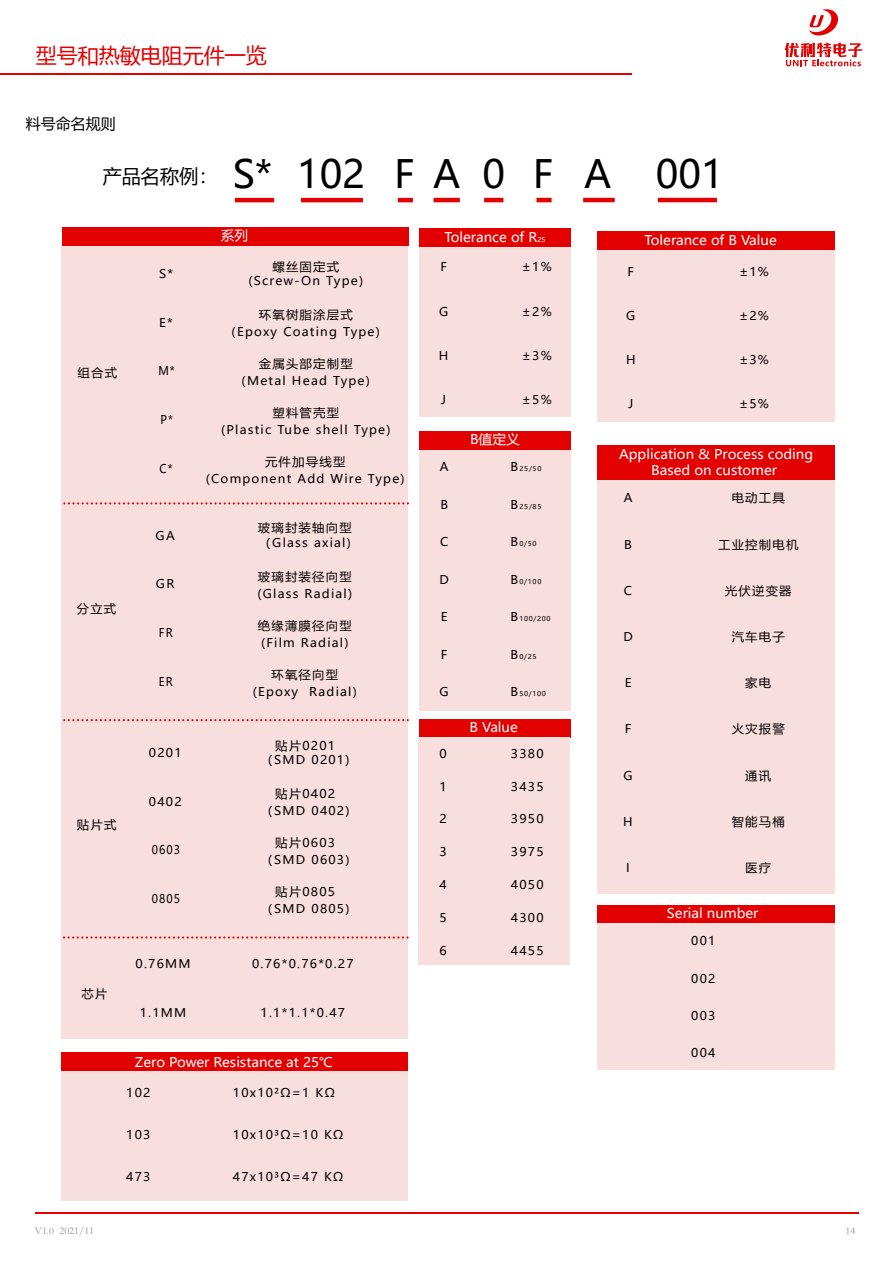
<style>
.page{position:relative;width:895px;height:1263px;background:#fff}
.page>*{position:absolute;margin:0;border:0;box-sizing:border-box;transform-origin:0 0}
.t1{font:38.55px "Microsoft Ya Hei";color:#000}
.t2{font:21px "Microsoft Ya Hei";color:#e20000}
.t3{font:15px "Microsoft Ya Hei";color:#000}
.t4{font:13.2px/15.9px "Microsoft Ya Hei";color:#fff;text-align:center;scale:1.04 1}
.t5{font:12px/17px "Microsoft Ya Hei";letter-spacing:.1em;color:#000;text-align:center;scale:1.04 1}
.t6{font:12px "Microsoft Ya Hei";letter-spacing:.1em;color:#000;scale:.9 1}
.t7{font:10.5px "Garamond";color:#919195}
.t8{font:6.6px "Microsoft Ya Hei";letter-spacing:.1em;color:#000;scale:1.04 1}
.s1{font-size:19.2px}
.s2{font-size:6.6px}
.s3{font-size:12px}
</style>
<div class="page">
<hr style="left:35px;top:1212px;width:823px;height:1px;background:#e20000">
<svg style="left:809px;top:9px;width:29px;height:27px"></svg>
<svg style="left:784px;top:43px;width:78px;height:23px"></svg>
<hr style="left:0;top:73px;width:632px;height:2px;background:#e20000">
<hr style="left:235px;top:198px;width:39px;height:4px;background:#e20000">
<hr style="left:433px;top:198px;width:27px;height:4px;background:#e20000">
<hr style="left:484px;top:198px;width:19px;height:4px;background:#e20000">
<hr style="left:301px;top:198px;width:62px;height:4px;background:#e20000">
<hr style="left:536px;top:198px;width:15px;height:4px;background:#e20000">
<hr style="left:398px;top:198px;width:15px;height:4px;background:#e20000">
<hr style="left:583px;top:198px;width:32px;height:4px;background:#e20000">
<hr style="left:658px;top:198px;width:59px;height:4px;background:#e20000">
<div style="left:62px;top:246px;width:346px;height:793px;background:#f9dede"></div>
<div style="left:62px;top:227px;width:347px;height:19px;background:#e20000"></div>
<svg style="left:64px;top:502px;width:345px;height:2px"></svg>
<svg style="left:64px;top:719px;width:345px;height:2px"></svg>
<svg style="left:64px;top:936px;width:344px;height:2px"></svg>
<div style="left:61px;top:1071px;width:347px;height:129px;background:#f9dede"></div>
<div style="left:419px;top:246px;width:151px;height:171px;background:#f9dede"></div>
<div style="left:419px;top:450px;width:151px;height:261px;background:#f9dede"></div>
<div style="left:61px;top:1052px;width:347px;height:19px;background:#e20000"></div>
<div style="left:419px;top:228px;width:151px;height:19px;background:#e20000"></div>
<div style="left:419px;top:431px;width:151px;height:19px;background:#e20000"></div>
<div style="left:419px;top:719px;width:151px;height:19px;background:#e20000"></div>
<div style="left:597px;top:231px;width:237px;height:19px;background:#e20000"></div>
<div style="left:597px;top:446px;width:238px;height:35px;background:#e20000"></div>
<div style="left:597px;top:905px;width:237px;height:19px;background:#e20000"></div>
<div style="left:597px;top:481px;width:238px;height:413px;background:#f9dede"></div>
<div style="left:597px;top:250px;width:237px;height:172px;background:#f9dede"></div>
<div style="left:419px;top:737px;width:151px;height:227px;background:#f9dede"></div>
<div style="left:597px;top:924px;width:237px;height:146px;background:#f9dede"></div>
<h2 class="t2" style="left:36px;top:41px;width:232px">型号和热敏电阻元件一览</h2>
<p class="t3" style="left:26px;top:113px;width:91px">料号命名规则</p>
<h1 class="t1" style="left:103px;top:148px;width:622px"><span class="s1">产品名称例：</span> S* 102 F A 0 F A 001</h1>
<p class="t5" style="left:77px;top:363px;width:40px">组合式</p>
<p class="t5" style="left:77px;top:600px;width:39px">分立式</p>
<p class="t5" style="left:77px;top:816px;width:40px">贴片式</p>
<p class="t4" style="left:221px;top:227px;width:28px">系列</p>
<p class="t5" style="left:159px;top:265px;width:15px">S*</p>
<p class="t5" style="left:248px;top:259px;width:112px;line-height:14.2px">螺丝固定式(Screw-On Type)</p>
<p class="t5" style="left:159px;top:313px;width:15px">E*</p>
<p class="t5" style="left:232px;top:306px;width:144px">环氧树脂涂层式<br>(Epoxy Coating Type)</p>
<p class="t6" style="left:158px;top:363px;width:20px">M*</p>
<p class="t5" style="left:242px;top:355px;width:125px">金属头部定制型(Metal Head Type)</p>
<p class="t6" style="left:160px;top:412px;width:15px">P*</p>
<p class="t5" style="left:221px;top:404px;width:165px">塑料管壳型<br>(Plastic Tube shell Type)</p>
<p class="t6" style="left:159px;top:460px;width:16px">C*</p>
<p class="t5" style="left:206px;top:452px;width:193px">元件加导线型<br>(Component Add Wire Type)</p>
<p class="t5" style="left:156px;top:526px;width:20px">GA</p>
<p class="t5" style="left:258px;top:520px;width:92px;line-height:14.2px;text-align:left">玻璃封装轴向型（Glass axial)</p>
<p class="t5" style="left:156px;top:575px;width:19px">GR</p>
<p class="t5" style="left:257px;top:568px;width:93px;text-align:left">玻璃封装径向型(Glass Radial)</p>
<p class="t6" style="left:159px;top:625px;width:17px">FR</p>
<p class="t5" style="left:258px;top:617px;width:92px;text-align:left">绝缘薄膜径向型(Film Radial)</p>
<p class="t6" style="left:159px;top:673px;width:17px">ER</p>
<p class="t5" style="left:253px;top:665px;width:102px">环氧径向型(Epoxy Radial)</p>
<p class="t5" style="left:149px;top:744px;width:33px">0201</p>
<p class="t5" style="left:261px;top:738px;width:87px;line-height:14.2px">贴片0201（SMD 0201)</p>
<p class="t5" style="left:149px;top:792px;width:33px">0402</p>
<p class="t5" style="left:261px;top:785px;width:87px">贴片0402（SMD 0402)</p>
<p class="t6" style="left:152px;top:842px;width:33px">0603</p>
<p class="t5" style="left:261px;top:834px;width:87px">贴片0603（SMD 0603)</p>
<p class="t6" style="left:152px;top:891px;width:33px">0805</p>
<p class="t5" style="left:261px;top:883px;width:87px">贴片0805（SMD 0805)</p>
<p class="t5" style="left:81px;top:984px;width:26px">芯片</p>
<p class="t5" style="left:136px;top:955px;width:54px">0.76MM</p>
<p class="t5" style="left:252px;top:955px;width:99px">0.76*0.76*0.27</p>
<p class="t5" style="left:140px;top:1003px;width:46px">1.1MM</p>
<p class="t5" style="left:261px;top:1003px;width:83px">1.1*1.1*0.47</p>
<p class="t4" style="left:135px;top:1054px;width:192px">Zero Power Resistance at 25℃</p>
<p class="t5" style="left:126px;top:1083px;width:25px">102</p>
<p class="t5" style="left:233px;top:1083px;width:100px">10x10²Ω=1 KΩ</p>
<p class="t5" style="left:126px;top:1126px;width:25px">103</p>
<p class="t5" style="left:233px;top:1126px;width:108px">10x10³Ω=10 KΩ</p>
<p class="t5" style="left:126px;top:1168px;width:25px">473</p>
<p class="t5" style="left:233px;top:1168px;width:108px">47x10³Ω=47 KΩ</p>
<p class="t4" style="left:444px;top:229px;width:99px">Tolerance of R<span class="s2">25</span></p>
<p class="t5" style="left:440px;top:258px;width:8px">F</p>
<p class="t5" style="left:522px;top:258px;width:30px">±1%</p>
<p class="t5" style="left:439px;top:302px;width:10px">G</p>
<p class="t5" style="left:522px;top:302px;width:30px">±2%</p>
<p class="t5" style="left:439px;top:347px;width:11px">H</p>
<p class="t5" style="left:522px;top:347px;width:30px">±3%</p>
<p class="t5" style="left:441px;top:391px;width:6px">J</p>
<p class="t5" style="left:522px;top:391px;width:30px">±5%</p>
<p class="t4" style="left:470px;top:431px;width:49px">B值定义</p>
<p class="t5" style="left:440px;top:458px;width:10px">A</p>
<p class="t8" style="left:510px;top:464px;width:31px"><span class="s3">B</span>25/50</p>
<p class="t5" style="left:440px;top:496px;width:9px">B</p>
<p class="t8" style="left:510px;top:502px;width:31px"><span class="s3">B</span>25/85</p>
<p class="t5" style="left:440px;top:533px;width:9px">C</p>
<p class="t8" style="left:510px;top:539px;width:27px"><span class="s3">B</span>0/50</p>
<p class="t5" style="left:440px;top:571px;width:11px">D</p>
<p class="t8" style="left:510px;top:577px;width:31px"><span class="s3">B</span>0/100</p>
<p class="t5" style="left:441px;top:608px;width:8px">E</p>
<p class="t8" style="left:510px;top:614px;width:40px"><span class="s3">B</span>100/200</p>
<p class="t5" style="left:441px;top:645px;width:8px">F</p>
<p class="t8" style="left:510px;top:652px;width:27px"><span class="s3">B</span>0/25</p>
<p class="t5" style="left:439px;top:683px;width:10px">G</p>
<p class="t8" style="left:510px;top:689px;width:36px"><span class="s3">B</span>50/100</p>
<p class="t4" style="left:469px;top:719px;width:48px">B Value</p>
<p class="t5" style="left:439px;top:745px;width:8px">0</p>
<p class="t5" style="left:511px;top:745px;width:33px">3380</p>
<p class="t5" style="left:439px;top:777px;width:8px">1</p>
<p class="t5" style="left:511px;top:777px;width:33px">3435</p>
<p class="t5" style="left:439px;top:810px;width:8px">2</p>
<p class="t5" style="left:511px;top:810px;width:33px">3950</p>
<p class="t5" style="left:439px;top:843px;width:8px">3</p>
<p class="t5" style="left:511px;top:843px;width:33px">3975</p>
<p class="t5" style="left:439px;top:876px;width:8px">4</p>
<p class="t5" style="left:511px;top:876px;width:33px">4050</p>
<p class="t5" style="left:439px;top:909px;width:8px">5</p>
<p class="t5" style="left:511px;top:909px;width:33px">4300</p>
<p class="t5" style="left:439px;top:941px;width:8px">6</p>
<p class="t5" style="left:511px;top:941px;width:33px">4455</p>
<p class="t4" style="left:644px;top:232px;width:129px">Tolerance of B Value</p>
<p class="t5" style="left:627px;top:263px;width:8px">F</p>
<p class="t5" style="left:739px;top:263px;width:30px">±1%</p>
<p class="t5" style="left:626px;top:307px;width:10px">G</p>
<p class="t5" style="left:739px;top:307px;width:30px">±2%</p>
<p class="t5" style="left:626px;top:351px;width:11px">H</p>
<p class="t5" style="left:739px;top:351px;width:30px">±3%</p>
<p class="t5" style="left:628px;top:395px;width:6px">J</p>
<p class="t5" style="left:739px;top:395px;width:30px">±5%</p>
<p class="t4" style="left:619px;top:446px;width:188px">Application &amp; Process coding<br>Based on customer</p>
<p class="t5" style="left:624px;top:489px;width:10px">A</p>
<p class="t5" style="left:732px;top:489px;width:53px">电动工具</p>
<p class="t5" style="left:624px;top:535px;width:9px">B</p>
<p class="t5" style="left:718px;top:535px;width:79px">工业控制电机</p>
<p class="t5" style="left:624px;top:581px;width:9px">C</p>
<p class="t5" style="left:725px;top:581px;width:66px">光伏逆变器</p>
<p class="t5" style="left:623px;top:628px;width:11px">D</p>
<p class="t5" style="left:732px;top:628px;width:53px">汽车电子</p>
<p class="t5" style="left:625px;top:674px;width:8px">E</p>
<p class="t5" style="left:745px;top:674px;width:26px">家电</p>
<p class="t5" style="left:625px;top:720px;width:8px">F</p>
<p class="t5" style="left:732px;top:720px;width:53px">火灾报警</p>
<p class="t5" style="left:623px;top:766px;width:10px">G</p>
<p class="t5" style="left:745px;top:766px;width:26px">通讯</p>
<p class="t5" style="left:623px;top:813px;width:11px">H</p>
<p class="t5" style="left:732px;top:813px;width:53px">智能马桶</p>
<p class="t5" style="left:626px;top:859px;width:5px">I</p>
<p class="t5" style="left:745px;top:859px;width:26px">医疗</p>
<p class="t4" style="left:667px;top:905px;width:90px">Serial number</p>
<p class="t5" style="left:691px;top:932px;width:25px">001</p>
<p class="t5" style="left:691px;top:969px;width:25px">002</p>
<p class="t5" style="left:691px;top:1007px;width:25px">003</p>
<p class="t5" style="left:691px;top:1044px;width:25px">004</p>
<p class="t7" style="left:35px;top:1224px;width:61px">V1.0 2021/11</p>
<p class="t7" style="left:845px;top:1224px;width:11px">14</p>
</div>
